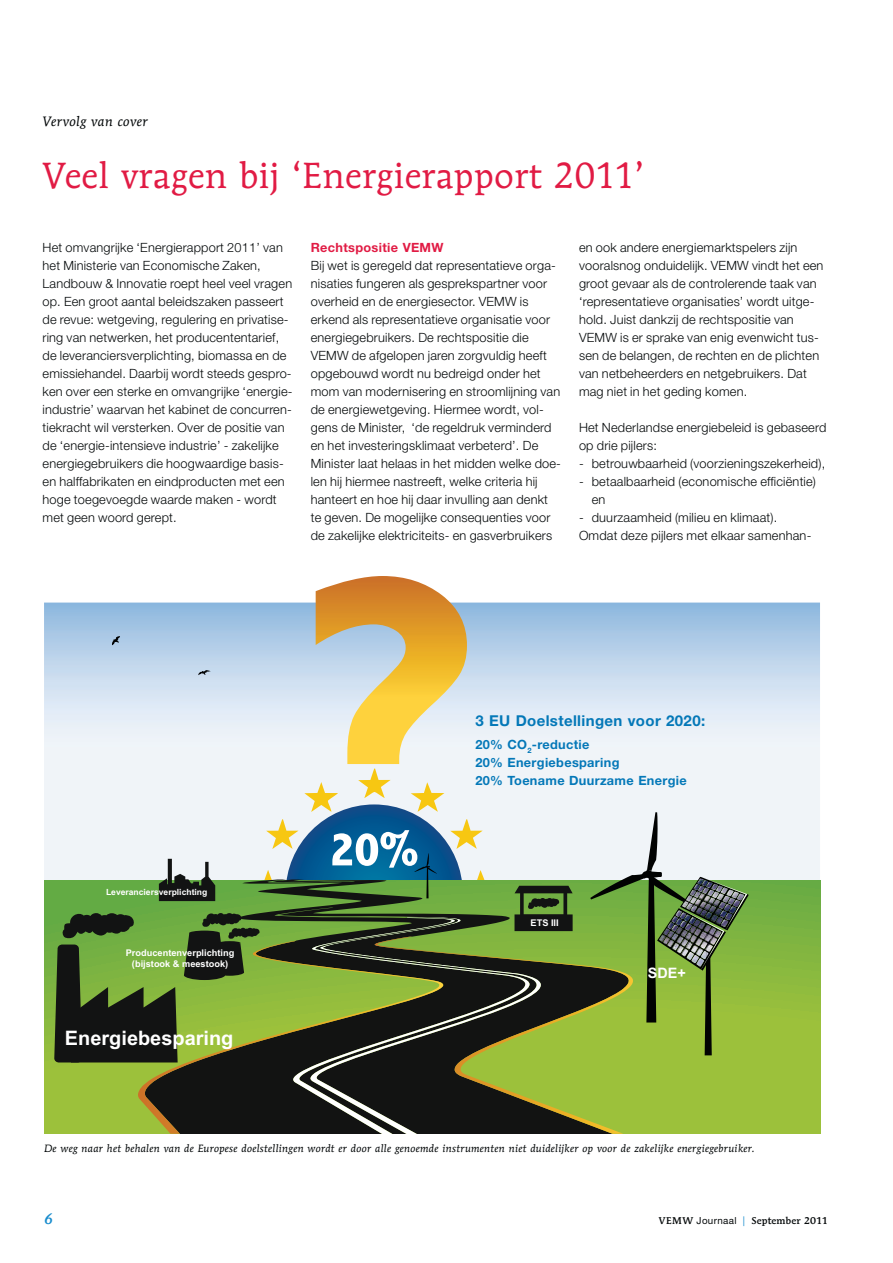
<style>
.page{position:relative;width:893px;height:1263px;background:#fff}
.page>*{position:absolute;margin:0;border:0;box-sizing:border-box;transform-origin:0 0}
.t1{font:36px "Mendoza Roman";letter-spacing:.01em;color:#e11b44}
.t2{font:700 19.95px "Arial";color:#fff}
.t3{font:700 15px "Helvetica Neue";letter-spacing:.025em;color:#0478b8}
.t4{font:italic 500 15px "Mendoza Roman";color:#188ccd}
.t5{font:700 14.4px "Arial";color:#fff}
.t6{font:italic 13.5px "Mendoza Roman";letter-spacing:.025em;color:#040809}
.t7{font:300 12.75px/18px "Helvetica Neue";letter-spacing:.015em;color:#040809}
.t8{font:700 12.75px/18px "Helvetica Neue";letter-spacing:.025em;color:#0478b8}
.t9{font:700 12.75px "Helvetica Neue";letter-spacing:.025em;color:#e11b44}
.t10{font:italic 10.5px "Mendoza Roman";letter-spacing:.025em;color:#040809}
.t11{font:500 9.75px "Mendoza Roman";letter-spacing:.015em;color:#040809}
.t12{font:700 9.15px/11.1px "Arial";color:#fff;text-align:center}
.t13{font:700 8.55px "Arial";color:#fff}
.s1{font-family:"Helvetica Neue";font-weight:400}
.s2{font-family:"Helvetica Neue";font-weight:400;color:#188ccd}
</style>
<div class="page">
<svg style="left:44px;top:602px;width:776px;height:279px"></svg>
<div style="left:44px;top:881px;width:776px;height:253px;background:linear-gradient(to bottom,#70ae43,#a9c639)"></div>
<svg style="left:304px;top:576px;width:163px;height:236px"></svg>
<svg style="left:111px;top:636px;width:99px;height:39px;background:#b8d0e7"></svg>
<svg style="left:572px;top:880px;width:87px;height:254px;background:#8eba3d"></svg>
<svg style="left:572px;top:937px;width:62px;height:197px;background:#87a434"></svg>
<svg style="left:590px;top:812px;width:158px;height:243px"></svg>
<svg style="left:54px;top:819px;width:518px;height:315px;background:#61774d"></svg>
<img style="left:694px;top:893px;width:25px;height:17px">
<img style="left:659px;top:927px;width:31px;height:14px">
<p class="t6" style="left:43px;top:116px;width:107px">Vervolg van cover</p>
<h1 class="t1" style="left:43px;top:161px;width:604px">Veel vragen bij ‘Energierapport 2011’</h1>
<p class="t7" style="left:43px;top:240px;width:251px">Het omvangrijke ‘Energierapport 2011’ van het Ministerie van Economische Zaken, Landbouw &amp; Innovatie roept heel veel vragen op. Een groot aantal beleidszaken passeert de revue: wetgeving, regulering en privatise&shy;ring van netwerken, het producententarief, de leveranciersverplichting, biomassa en de emissiehandel. Daarbij wordt steeds gespro&shy;ken over een sterke en omvangrijke ‘energie&shy;industrie’ waarvan het kabinet de concurren&shy;tiekracht wil versterken. Over de positie van de ‘energie-intensieve industrie’ - zakelijke energiegebruikers die hoogwaardige basis&shy;en halffabrikaten en eindproducten met een hoge toegevoegde waarde maken - wordt met geen woord gerept.</p>
<p class="t9" style="left:311px;top:243px;width:134px">Rechtspositie VEMW</p>
<p class="t7" style="left:311px;top:258px;width:252px">Bij wet is geregeld dat representatieve orga&shy;nisaties fungeren als gesprekspartner voor overheid en de energiesector. VEMW is erkend als representatieve organisatie voor energiegebruikers. De rechtspositie die VEMW de afgelopen jaren zorgvuldig heeft opgebouwd wordt nu bedreigd onder het mom van modernisering en stroomlijning van de energiewetgeving. Hiermee wordt, vol&shy;gens de Minister, ‘de regeldruk verminderd en het investeringsklimaat verbeterd’. De Minister laat helaas in het midden welke doe&shy;len hij hiermee nastreeft, welke criteria hij hanteert en hoe hij daar invulling aan denkt te geven. De mogelijke consequenties voor de zakelijke elektriciteits- en gasverbruikers</p>
<p class="t7" style="left:579px;top:240px;width:246px">en ook andere energiemarktspelers zijn vooralsnog onduidelijk. VEMW vindt het een groot gevaar als de controlerende taak van ‘representatieve organisaties’ wordt uitge&shy;hold. Juist dankzij de rechtspositie van VEMW is er sprake van enig evenwicht tus&shy;sen de belangen, de rechten en de plichten van netbeheerders en netgebruikers. Dat mag niet in het geding komen.</p>
<p class="t7" style="left:579px;top:420px;width:249px">Het Nederlandse energiebeleid is gebaseerd op drie pijlers:</p>
<p class="t7" style="left:579px;top:456px;width:248px">- betrouwbaarheid (voorzieningszekerheid),</p>
<p class="t7" style="left:591px;top:474px;width:226px;text-indent:-13px">- betaalbaarheid (economische efficiëntie) en</p>
<p class="t7" style="left:579px;top:510px;width:234px">- duurzaamheid (milieu en klimaat).<br>Omdat deze pijlers met elkaar samenhan-</p>
<p class="t13" style="left:106px;top:889px;width:103px">Leveranciersverplichting</p>
<p class="t12" style="left:126px;top:948px;width:110px">Producentenverplichting (bijstook &amp; meestook)</p>
<h2 class="t2" style="left:65px;top:1031px;width:170px">Energiebesparing</h2>
<p class="t3" style="left:475px;top:716px;width:231px">3 EU Doelstellingen voor 2020:</p>
<p class="t8" style="left:475px;top:737px;width:213px">20% CO<sub>2</sub>-reductie<br>20% Energiebesparing<br>20% Toename Duurzame Energie</p>
<p class="t12" style="left:530px;top:918px;width:30px">ETS III</p>
<p class="t5" style="left:648px;top:968px;width:39px">SDE+</p>
<p class="t10" style="left:44px;top:1144px;width:712px">De weg naar het behalen van de Europese doelstellingen wordt er door alle genoemde instrumenten niet duidelijker op voor de zakelijke energiegebruiker.</p>
<p class="t4" style="left:44px;top:1212px;width:10px">6</p>
<p class="t11" style="left:659px;top:1216px;width:170px">VEMW <span class="s1">Journaal</span> <span class="s2">|</span> September 2011</p>
</div>
